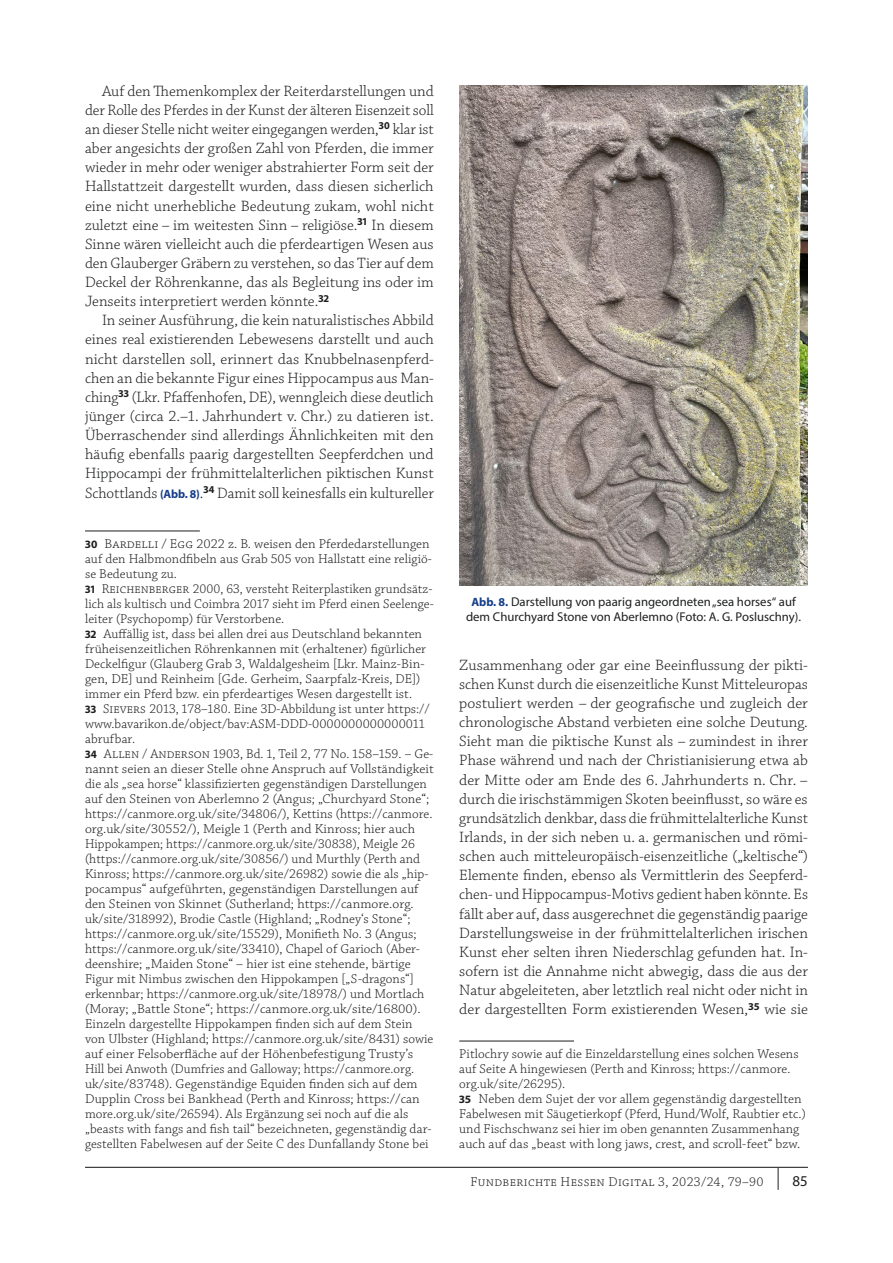
<style>
.page{position:relative;width:893px;height:1263px;background:#fff}
.page>*{position:absolute;margin:0;border:0;box-sizing:border-box;transform-origin:0 0}
.t1{font:300 15.75px/19.2px "Chaparral Pro";color:#1d1e1f;text-align:justify}
.t2{font:15px "Myriad Pro";color:#1d1e1f}
.t3{font:300 13.5px/15px "Chaparral Pro";letter-spacing:.005em;color:#1d1e1f}
.t4{font:300 13.5px "Chaparral Pro";letter-spacing:.025em;color:#1d1e1f}
.t5{font:12.75px/15px "Myriad Pro";color:#1d1e1f;text-align:center}
.s1{font-family:"Myriad Pro";font-weight:700;font-size:12px;color:#153e8a}
.s2{font-family:"Myriad Pro";font-weight:700;font-size:11.25px}
.s3{font-weight:700;font-size:12px;color:#153e8a}
</style>
<div class="page">
<hr style="left:85px;top:1167px;width:723px;height:1px;background:#1d1e1f">
<svg style="left:778px;top:1168px;width:1px;height:22px"></svg>
<img style="left:459px;top:85px;width:349px;height:500px">
<hr style="left:85px;top:531px;width:115px;height:1px;background:#1d1e1f">
<hr style="left:459px;top:1041px;width:115px;height:1px;background:#1d1e1f">
<p class="t1" style="left:85px;top:82px;width:350px;text-indent:17px">Auf den Themenkomplex der Reiterdarstellungen und der Rolle des Pferdes in der Kunst der älteren Eisenzeit soll an dieser Stelle nicht weiter eingegangen werden,<sup>30</sup> klar ist aber angesichts der großen Zahl von Pferden, die immer wieder in mehr oder weniger abstrahierter Form seit der Hallstattzeit dargestellt wurden, dass diesen sicherlich eine nicht unerhebliche Bedeutung zukam, wohl nicht zuletzt eine – im weitesten Sinn – religiöse.<sup>31</sup> In diesem Sinne wären vielleicht auch die pferdeartigen Wesen aus den Glauberger Gräbern zu verstehen, so das Tier auf dem Deckel der Röhrenkanne, das als Begleitung ins oder im Jenseits interpretiert werden könnte.<sup>32</sup></p>
<p class="t1" style="left:85px;top:311px;width:350px;text-indent:17px">In seiner Ausführung, die kein naturalistisches Abbild eines real existierenden Lebewesens darstellt und auch nicht darstellen soll, erinnert das Knubbelnasenpferd&shy;chen an die bekannte Figur eines Hippocampus aus Man&shy;ching<sup>33</sup> (Lkr. Pfaffenhofen, DE), wenngleich diese deutlich jünger (circa 2.–1. Jahrhundert v. Chr.) zu datieren ist.<br>Überraschender sind allerdings Ähnlichkeiten mit den häufig ebenfalls paarig dargestellten Seepferdchen und Hippocampi der frühmittelalterlichen piktischen Kunst Schottlands <span class="s1">(Abb. 8)</span>.<sup>34</sup> Damit soll keinesfalls ein kultureller</p>
<p class="t3" style="left:85px;top:537px;width:350px"><span class="s2">30</span> Bardelli / Egg 2022 z. B. weisen den Pferdedarstellungen auf den Halbmondfibeln aus Grab 505 von Hallstatt eine religiö&shy;se Bedeutung zu.<br><span class="s2">31</span> Reichenberger 2000, 63, versteht Reiterplastiken grundsätz&shy;lich als kultisch und Coimbra 2017 sieht im Pferd einen Seelenge&shy;leiter (Psychopomp) für Verstorbene.<br><span class="s2">32</span> Auffällig ist, dass bei allen drei aus Deutschland bekannten früheisenzeitlichen Röhrenkannen mit (erhaltener) figürlicher Deckelfigur (Glauberg Grab 3, Waldalgesheim [Lkr. Mainz-Bin&shy;gen, DE] und Reinheim [Gde. Gerheim, Saarpfalz-Kreis, DE]) immer ein Pferd bzw. ein pferdeartiges Wesen dargestellt ist.<br><span class="s2">33</span> Sievers 2013, 178–180. Eine 3D-Abbildung ist unter https:// www.bavarikon.de/object/bav:ASM-DDD-0000000000000011 abrufbar.<br><span class="s2">34</span> Allen / Anderson 1903, Bd. 1, Teil 2, 77 No. 158–159. – Ge&shy;nannt seien an dieser Stelle ohne Anspruch auf Vollständigkeit die als „sea horse“ klassifizierten gegenständigen Darstellungen auf den Steinen von Aberlemno 2 (Angus; „Churchyard Stone“; https://canmore.org.uk/site/34806/), Kettins (https://canmore. org.uk/site/30552/), Meigle 1 (Perth and Kinross; hier auch Hip pokampen; https://canmore.org.uk/site/30838), Meigle 26 (https://canmore.org.uk/site/30856/) und Murthly (Perth and Kinross; https://canmore.org.uk/site/26982) sowie die als „hip&shy;pocampus“ aufgeführten, gegenständigen Darstellungen auf den Steinen von Skinnet (Sutherland; https://canmore.org. uk/site/318992), Brodie Castle (Highland; „Rodney‘s Stone“; https://canmore.org.uk/site/15529), Monifieth No. 3 (Angus; https://canmore.org.uk/site/33410), Chapel of Garioch (Aber&shy;deenshire; „Maiden Stone“ – hier ist eine stehende, bärtige<br>Fi gur mit Nimbus zwischen den Hippokampen [„S-dragons“] erkennbar; https://canmore.org.uk/site/18978/) und Mortlach (Moray; „Battle Stone“; https://canmore.org.uk/site/16800).<br>Einzeln dargestellte Hippokampen finden sich auf dem Stein von Ulbster (Highland; https://canmore.org.uk/site/8431) sowie auf einer Felsoberfläche auf der Höhenbefestigung Trusty’s Hill bei Anwoth (Dumfries and Galloway; https://canmore.org. uk/site/83748). Gegenständige Equiden finden sich auf dem Dupplin Cross bei Bankhead (Perth and Kinross; https://can more.org.uk/site/26594). Als Ergänzung sei noch auf die als „beasts with fangs and fish tail“ bezeichneten, gegenständig dar&shy;gestellten Fabelwesen auf der Seite C des Dunfallandy Stone bei</p>
<p class="t5" style="left:466px;top:594px;width:337px"><span class="s3">Abb. 8.</span> Darstellung von paarig angeordneten „sea horses“ auf dem Churchyard Stone von Aberlemno (Foto: A. G. Posluschny).</p>
<p class="t1" style="left:459px;top:656px;width:350px">Zusammenhang oder gar eine Beeinflussung der pikti&shy;schen Kunst durch die eisenzeitliche Kunst Mitteleuropas postuliert werden – der geografische und zugleich der chronologische Abstand verbieten eine solche Deutung.<br>Sieht man die piktische Kunst als – zumindest in ihrer Phase während und nach der Christianisierung etwa ab der Mitte oder am Ende des 6. Jahrhunderts n. Chr. – durch die irischstämmigen Skoten beeinflusst, so wäre es grundsätzlich denkbar, dass die frühmittelalterliche Kunst Irlands, in der sich neben u. a. germanischen und römi&shy;schen auch mitteleuropäisch-eisenzeitliche („keltische“)<br>Elemente finden, ebenso als Vermittlerin des Seepferd&shy;chen- und Hippocampus-Motivs gedient haben könnte. Es fällt aber auf, dass ausgerechnet die gegenständig paarige Darstellungsweise in der frühmittelalterlichen irischen Kunst eher selten ihren Niederschlag gefunden hat. In&shy;sofern ist die Annahme nicht abwegig, dass die aus der Natur abgeleiteten, aber letztlich real nicht oder nicht in der dargestellten Form existierenden Wesen,<sup>35</sup> wie sie</p>
<p class="t3" style="left:459px;top:1047px;width:348px">Pitlochry sowie auf die Einzeldarstellung eines solchen Wesens auf Seite A hingewiesen (Perth and Kinross; https://canmore. org.uk/site/26295).<br><span class="s2">35</span> Neben dem Sujet der vor allem gegenständig dargestellten Fabelwesen mit Säugetierkopf (Pferd, Hund/Wolf, Raubtier etc.) und Fischschwanz sei hier im oben genannten Zusammenhang auch auf das „beast with long jaws, crest, and scroll-feet“ bzw.</p>
<p class="t4" style="left:470px;top:1175px;width:295px">Fundberichte Hessen Digital 3, 2023/24, 79–90</p>
<p class="t2" style="left:792px;top:1172px;width:16px">85</p>
</div>
